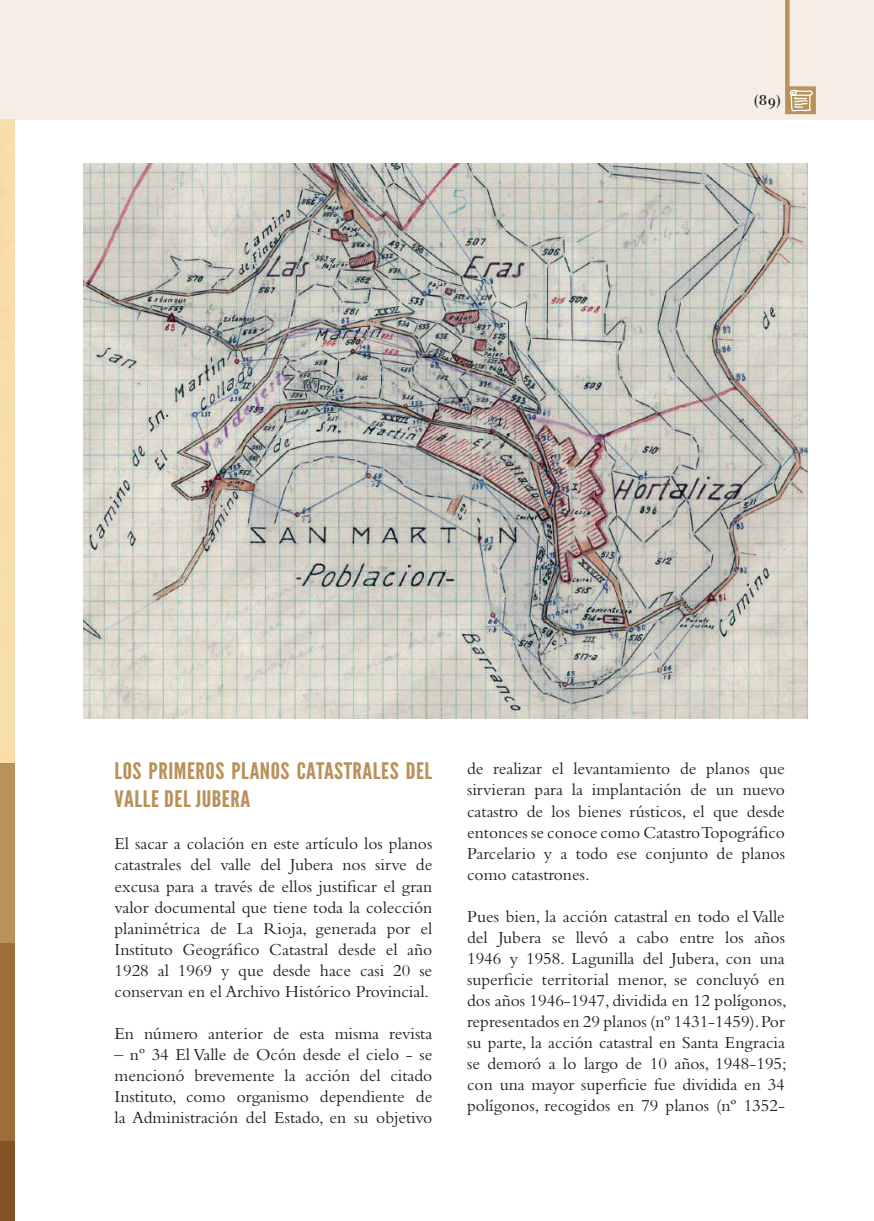
<style>
.page{position:relative;width:874px;height:1221px;background:#fff}
.page>*{position:absolute;margin:0;border:0;box-sizing:border-box;transform-origin:0 0}
.t1{font:22.75px/28px "League Gothic";letter-spacing:.02em;color:#b9915b;scale:1.15 1}
.t2{font:17.5px/21px "Bembo Std";color:#231f20;text-align:justify}
.t3{font:15.75px "Katrina";color:#231f20}
</style>
<div class="page">
<div style="left:0;top:0;width:873px;height:119px;background:#f4eee6"></div>
<div style="left:0;top:685px;width:15px;height:535px;background:#b9915b"></div>
<div style="left:0;top:943px;width:15px;height:277px;background:#9d6e3a"></div>
<div style="left:0;top:1141px;width:15px;height:79px;background:#845325"></div>
<div style="left:0;top:119px;width:15px;height:643px;background:#f7dfab"></div>
<svg style="left:784px;top:0;width:31px;height:120px"></svg>
<img style="left:83px;top:163px;width:724px;height:555px">
<p class="t3" style="left:753px;top:91px;width:28px">(89)</p>
<h1 class="t1" style="left:114px;top:757px;width:278px">LOS PRIMEROS PLANOS CATASTRALES DEL<br>VALLE DEL JUBERA</h1>
<p class="t2" style="left:114px;top:833px;width:319px">El sacar a colación en este artículo los planos catastrales del valle del Jubera nos sirve de excusa para a través de ellos justificar el gran valor documental que tiene toda la colección planimétrica de La Rioja, generada por el Instituto Geográfico Catastral desde el año 1928 al 1969 y que desde hace casi 20 se conservan en el Archivo Histórico Provincial.</p>
<p class="t2" style="left:114px;top:1022px;width:319px">En número anterior de esta misma revista</p>
<p class="t2" style="left:114px;top:1043px;width:319px">– nº 34 El Valle de Ocón desde el cielo - se mencionó brevemente la acción del citado Instituto, como organismo dependiente de la Administración del Estado, en su objetivo</p>
<p class="t2" style="left:467px;top:758px;width:319px">de realizar el levantamiento de planos que sirvieran para la implantación de un nuevo catastro de los bienes rústicos, el que desde entonces se conoce como Catastro Topográfico Parcelario y a todo ese conjunto de planos como catastrones.</p>
<p class="t2" style="left:467px;top:905px;width:321px">Pues bien, la acción catastral en todo el Valle del Jubera se llevó a cabo entre los años 1946 y 1958. Lagunilla del Jubera, con una superficie territorial menor, se concluyó en dos años 1946-1947, dividida en 12 polígonos, representados en 29 planos (nº 1431-1459). Por su parte, la acción catastral en Santa Engracia se demoró a lo largo de 10 años, 1948-195; con una mayor superficie fue dividida en 34 polígonos, recogidos en 79 planos (nº 1352-</p>
</div>
